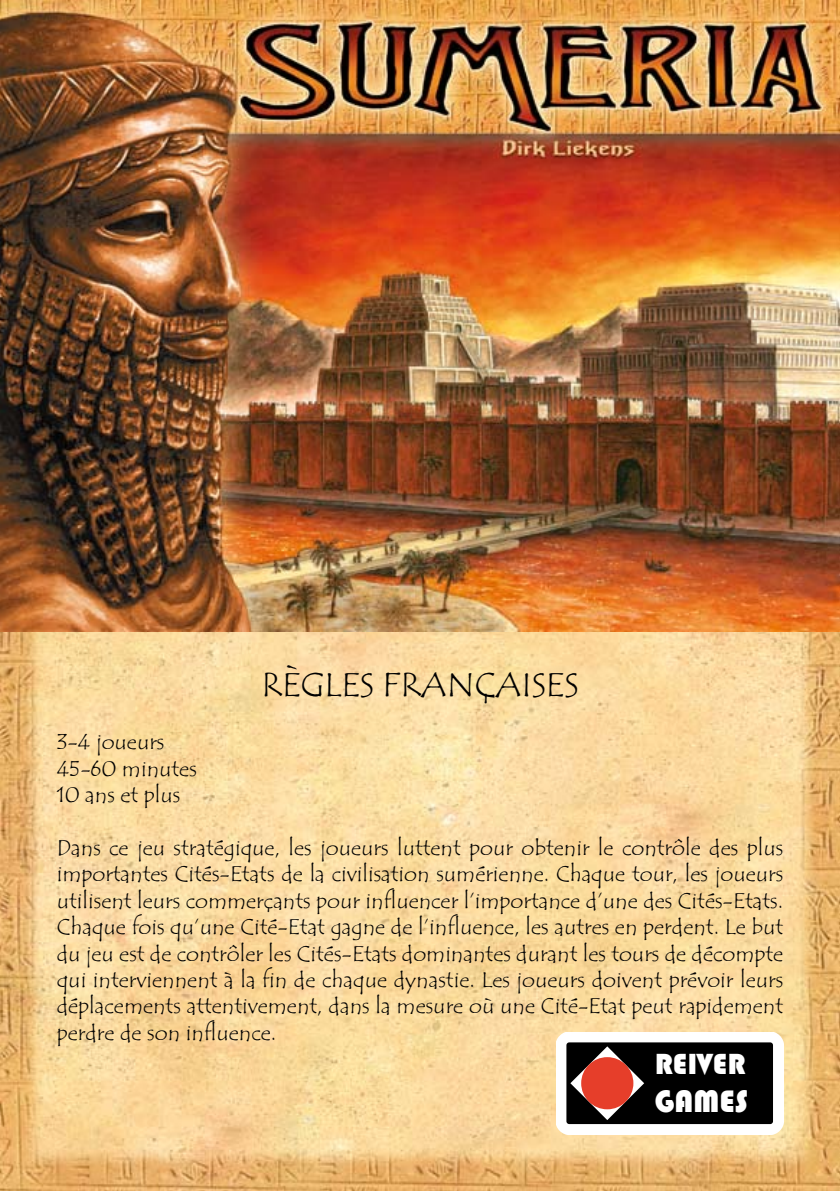
<style>
.page{position:relative;width:840px;height:1191px;background:#fff}
.page>*{position:absolute;margin:0;border:0;box-sizing:border-box;transform-origin:0 0}
.t1{font:34px "Tempus Sans ITC";color:#000}
.t2{font:32px "Bauhaus 93";color:#fff}
.t3{font:30px "Bauhaus 93";color:#fff}
.t4{font:22px/26.4px "Tempus Sans ITC";color:#000}
</style>
<div class="page">
<img style="left:0;top:631px;width:839px;height:560px">
<img style="left:0;top:0;width:839px;height:631px">
<div style="left:556px;top:1032px;width:226px;height:102px;background:#fff;border-radius:14px"></div>
<div style="left:556px;top:1032px;width:226px;height:102px;border:2px solid #fff;border-radius:14px"></div>
<div style="left:566px;top:1042px;width:206px;height:82px;background:#000;border-radius:3px"></div>
<svg style="left:570px;top:1046px;width:73px;height:74px"></svg>
<div style="left:581px;top:1057px;width:52px;height:52px;background:#e63e2a;border-radius:50%"></div>
<h1 class="t1" style="left:261px;top:663px;width:318px">Règles françaises</h1>
<p class="t4" style="left:57px;top:729px;width:141px">3-4 joueurs<br>45-60 minutes<br>10 ans et plus</p>
<p class="t4" style="left:57px;top:835px;width:727px;text-align:justify">Dans ce jeu stratégique, les joueurs luttent pour obtenir le contrôle des plus importantes Cités-Etats de la civilisation sumérienne. Chaque tour, les joueurs utilisent leurs commerçants pour influencer l’importance d’une des Cités-Etats.<br>Chaque fois qu’une Cité-Etat gagne de l’influence, les autres en perdent. Le but du jeu est de contrôler les Cités-Etats dominantes durant les tours de décompte qui interviennent à la fin de chaque dynastie. Les joueurs doivent prévoir leurs déplacements attentivement, dans la mesure où une Cité-Etat peut rapidement perdre de son influence.</p>
<h3 class="t3" style="left:654px;top:1047px;width:92px">REIVER</h3>
<h2 class="t2" style="left:654px;top:1083px;width:95px">GAMES</h2>
</div>
